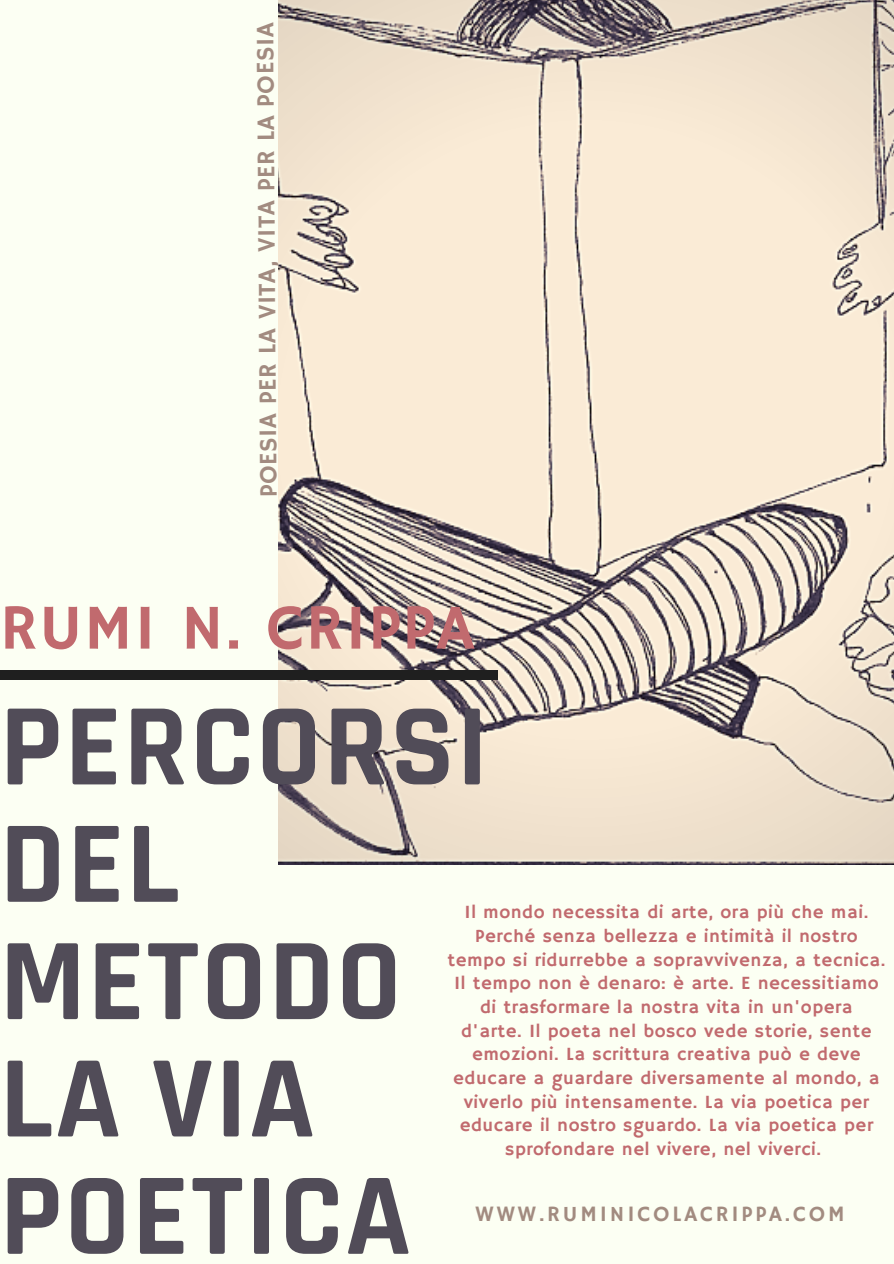
<style>
.page{position:relative;width:894px;height:1264px;background:#fff}
.page>*{position:absolute;margin:0;border:0;box-sizing:border-box;transform-origin:0 0}
.t1{font:700 117.9px/117.3px "Rajdhani";letter-spacing:.02em;color:#514c58}
.t2{font:64.2px "Hammersmith One";letter-spacing:.03em;color:#c16a6e}
.t3{font:24.9px "Hammersmith One";letter-spacing:.01em;color:#a28b80}
.t4{font:21.9px "Hammersmith One";letter-spacing:.13em;color:#a28b80}
.t5{font:18.6px/23.7px "Hammersmith One";letter-spacing:.03em;color:#c16a6e;text-align:center}
</style>
<div class="page">
<div style="left:0;top:0;width:893px;height:1263px;background:#fcfff3"></div>
<svg style="left:279px;top:0;width:614px;height:865px;background:#e2d4c3"></svg>
<div style="left:0;top:670px;width:497px;height:9px;background:#1f1f1f"></div>
<p class="t3" style="left:252px;top:497px;width:476px;rotate:-90deg">POESIA PER LA VITA, VITA PER LA POESIA</p>
<p class="t2" style="left:0;top:591px;width:475px">RUMI N. CRIPPA</p>
<p class="t1" style="left:0;top:691px;width:489px">PERCORSI<br>DEL<br>METODO<br>LA VIA<br>POETICA</p>
<p class="t5" style="left:447px;top:901px;width:439px">Il mondo necessita di arte, ora più che mai.<br>Perché senza bellezza e intimità il nostro tempo si ridurrebbe a sopravvivenza, a tecnica.<br>Il tempo non è denaro: è arte. E necessitiamo di trasformare la nostra vita in un'opera d'arte. Il poeta nel bosco vede storie, sente emozioni. La scrittura creativa può e deve educare a guardare diversamente al mondo, a viverlo più intensamente. La via poetica per educare il nostro sguardo. La via poetica per sprofondare nel vivere, nel viverci.</p>
<p class="t4" style="left:475px;top:1201px;width:370px">WWW.RUMINICOLACRIPPA.COM</p>
</div>
